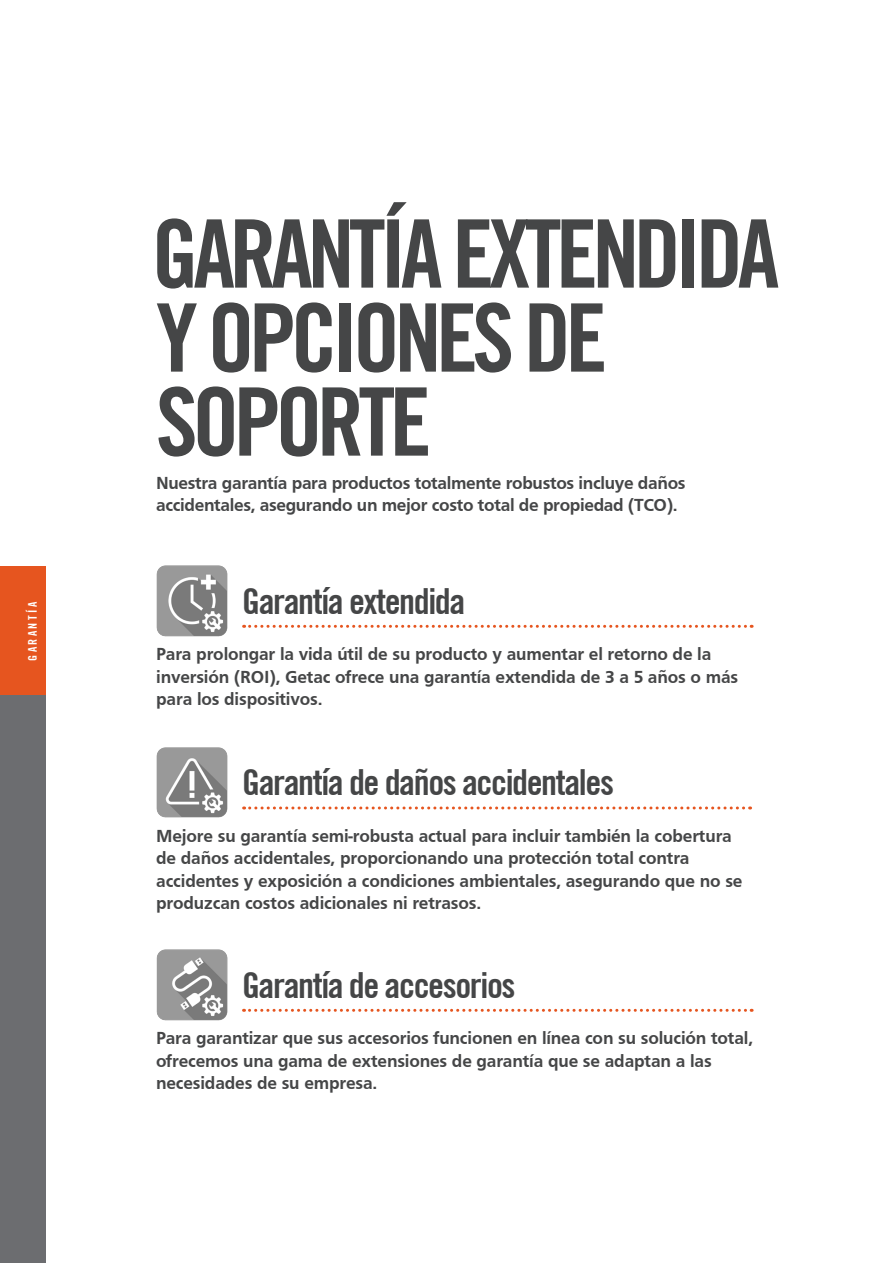
<style>
.page{position:relative;width:893px;height:1263px;background:#fff}
.page>*{position:absolute;margin:0;border:0;box-sizing:border-box;transform-origin:0 0}
.Headline{font:700 condensed 94.5px/84px "Trade Gothic No.20";letter-spacing:-.06em;color:#454647}
.Headline-2{font:700 condensed 36px "Trade Gothic No.20";letter-spacing:-.04em;color:#454647}
.Paragraph_Style_2{font:700 18px/22.5px "Frutiger";letter-spacing:-.01em;color:#454647}
.Headline-3{font:700 condensed 12px "Trade Gothic No.20";letter-spacing:.2em;color:#fff}
</style>
<div class="page">
<div style="left:0;top:695px;width:45px;height:568px;background:#6c6d70"></div>
<div style="left:0;top:567px;width:45px;height:128px;background:#e6551f"></div>
<svg style="left:244px;top:625px;width:508px;height:3px"></svg>
<img style="left:156px;top:565px;width:72px;height:72px">
<svg style="left:244px;top:806px;width:507px;height:3px"></svg>
<img style="left:156px;top:747px;width:72px;height:71px">
<svg style="left:244px;top:1009px;width:508px;height:3px"></svg>
<img style="left:156px;top:949px;width:71px;height:71px">
<p class="Headline-3" style="left:25px;top:661px;width:60px;rotate:-90deg">GARANTÍA</p>
<p class="Headline" style="left:152px;top:211px;width:629px">GARANTÍA EXTENDIDA<br>Y OPCIONES DE<br>SOPORTE</p>
<p class="Paragraph_Style_2" style="left:156px;top:471px;width:531px">Nuestra garantía para productos totalmente robustos incluye daños accidentales, asegurando un mejor costo total de propiedad (TCO).</p>
<p class="Headline-2" style="left:242px;top:579px;width:225px">Garantía extendida</p>
<p class="Paragraph_Style_2" style="left:156px;top:643px;width:584px">Para prolongar la vida útil de su producto y aumentar el retorno de la inversión (ROI), Getac ofrece una garantía extendida de 3 a 5 años o más para los dispositivos.</p>
<p class="Headline-2" style="left:242px;top:761px;width:373px">Garantía de daños accidentales</p>
<p class="Paragraph_Style_2" style="left:156px;top:824px;width:588px">Mejore su garantía semi-robusta actual para incluir también la cobertura de daños accidentales, proporcionando una protección total contra accidentes y exposición a condiciones ambientales, asegurando que no se produzcan costos adicionales ni retrasos.</p>
<p class="Headline-2" style="left:242px;top:963px;width:275px">Garantía de accesorios</p>
<p class="Paragraph_Style_2" style="left:156px;top:1026px;width:599px">Para garantizar que sus accesorios funcionen en línea con su solución total, ofrecemos una gama de extensiones de garantía que se adaptan a las necesidades de su empresa.</p>
</div>
